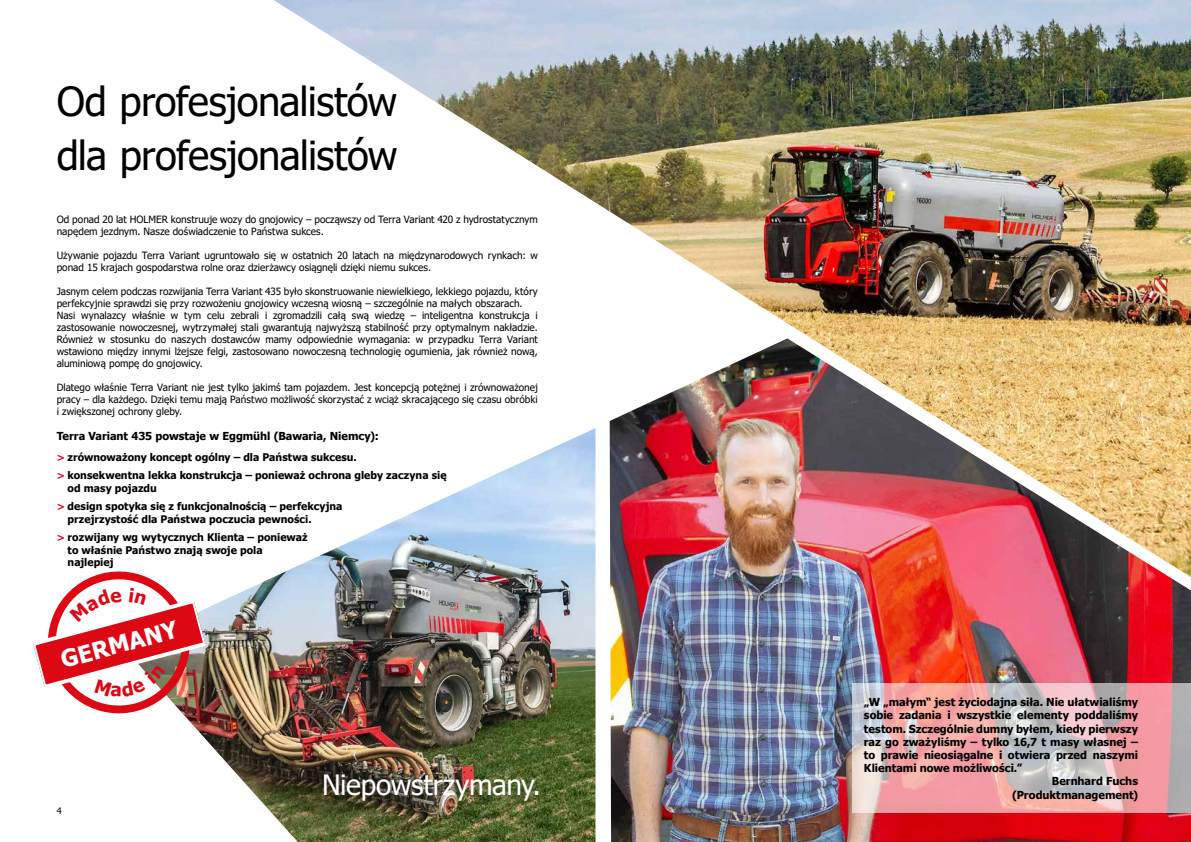
<style>
.page{position:relative;width:1191px;height:842px;background:#fff}
.page>*{position:absolute;margin:0;border:0;box-sizing:border-box;transform-origin:0 0}
.t1{font:40px/54px "Tahoma";letter-spacing:-.015em;color:#000}
.t2{font:28px "Tahoma";letter-spacing:-.015em;color:#fff}
.t3{font:700 23.5px "Tahoma";color:#fff}
.t4{font:700 11px "Tahoma";letter-spacing:-.005em;color:#000}
.t5{font:700 10.5px/18.3px "Tahoma";color:#000}
.t6{font:10px/12px "Tahoma";color:#000}
.t7{font:9px "Tahoma";color:#000}
.s1{font-size:10px;color:#dc0814}
</style>
<div class="page">
<img style="left:186px;top:577px;width:409px;height:265px">
<img style="left:610px;top:577px;width:581px;height:265px">
<img style="left:274px;top:0;width:917px;height:577px">
<svg style="left:851px;top:683px;width:340px;height:130px;background:#e0b1b4"></svg>
<svg style="left:33px;top:571px;width:177px;height:146px"></svg>
<h1 class="t1" style="left:57px;top:77px;width:342px">Od profesjonalistów dla profesjonalistów</h1>
<p class="t6" style="left:57px;top:214px;width:483px">Od ponad 20 lat HOLMER konstruuje wozy do gnojowicy – począwszy od Terra Variant 420 z hydrostatycznym napędem jezdnym. Nasze doświadczenie to Państwa sukces.</p>
<p class="t6" style="left:57px;top:250px;width:482px">Używanie pojazdu Terra Variant ugruntowało się w ostatnich 20 latach na międzynarodowych rynkach: w ponad 15 krajach gospodarstwa rolne oraz dzierżawcy osiągnęli dzięki niemu sukces.</p>
<p class="t6" style="left:57px;top:286px;width:483px">Jasnym celem podczas rozwijania Terra Variant 435 było skonstruowanie niewielkiego, lekkiego pojazdu, który perfekcyjnie sprawdzi się przy rozwożeniu gnojowicy wczesną wiosną – szczególnie na małych obszarach.<br>Nasi wynalazcy właśnie w tym celu zebrali i zgromadzili całą swą wiedzę – inteligentna konstrukcja i zastosowanie nowoczesnej, wytrzymałej stali gwarantują najwyższą stabilność przy optymalnym nakładzie.<br>Również w stosunku do naszych dostawców mamy odpowiednie wymagania: w przypadku Terra Variant wstawiono między innymi lżejsze felgi, zastosowano nowoczesną technologię ogumienia, jak również nową, aluminiową pompę do gnojowicy.</p>
<p class="t6" style="left:57px;top:382px;width:482px;text-align:justify">Dlatego właśnie Terra Variant nie jest tylko jakimś tam pojazdem. Jest koncepcją potężnej i zrównoważonej pracy – dla każdego. Dzięki temu mają Państwo możliwość skorzystać z wciąż skracającego się czasu obróbki i zwiększonej ochrony gleby.</p>
<p class="t4" style="left:57px;top:428px;width:324px">Terra Variant 435 powstaje w Eggmühl (Bawaria, Niemcy):</p>
<p class="t5" style="left:57px;top:448px;width:391px"><span class="s1">&gt;</span> zrównoważony koncept ogólny – dla Państwa sukcesu.<br><span class="s1">&gt;</span> konsekwentna lekka konstrukcja – ponieważ ochrona gleby zaczyna się</p>
<p class="t5" style="left:57px;top:479px;width:287px;text-indent:11px">od masy pojazdu<br><span class="s1">&gt;</span> design spotyka się z funkcjonalnością – perfekcyjna</p>
<p class="t5" style="left:57px;top:510px;width:256px;text-indent:11px">przejrzystość dla Państwa poczucia pewności. <span class="s1">&gt;</span> rozwijany wg wytycznych Klienta – ponieważ</p>
<p class="t5" style="left:68px;top:544px;width:197px;line-height:12.6px">to właśnie Państwo znają swoje pola najlepiej</p>
<h3 class="t3" style="left:57px;top:644px;width:121px;rotate:-15deg">GERMANY</h3>
<p class="t7" style="left:57px;top:804px;width:6px">4</p>
<h2 class="t2" style="left:322px;top:766px;width:220px">Niepowstrzymany.</h2>
<p class="t4" style="left:864px;top:694px;width:276px">„W „małym“ jest życiodajna siła. Nie ułatwialiśmy</p>
<p class="t4" style="left:864px;top:708px;width:276px">sobie zadania i wszystkie elementy poddaliśmy</p>
<p class="t4" style="left:864px;top:721px;width:276px">testom. Szczególnie dumny byłem, kiedy pierwszy</p>
<p class="t4" style="left:864px;top:734px;width:276px">raz go zważyliśmy – tylko 16,7 t masy własnej –</p>
<p class="t4" style="left:864px;top:747px;width:276px">to prawie nieosiągalne i otwiera przed naszymi</p>
<p class="t4" style="left:864px;top:760px;width:160px">Klientami nowe możliwości.”</p>
<p class="t4" style="left:1051px;top:774px;width:88px">Bernhard Fuchs</p>
<p class="t4" style="left:1012px;top:787px;width:127px">(Produktmanagement)</p>
</div>
